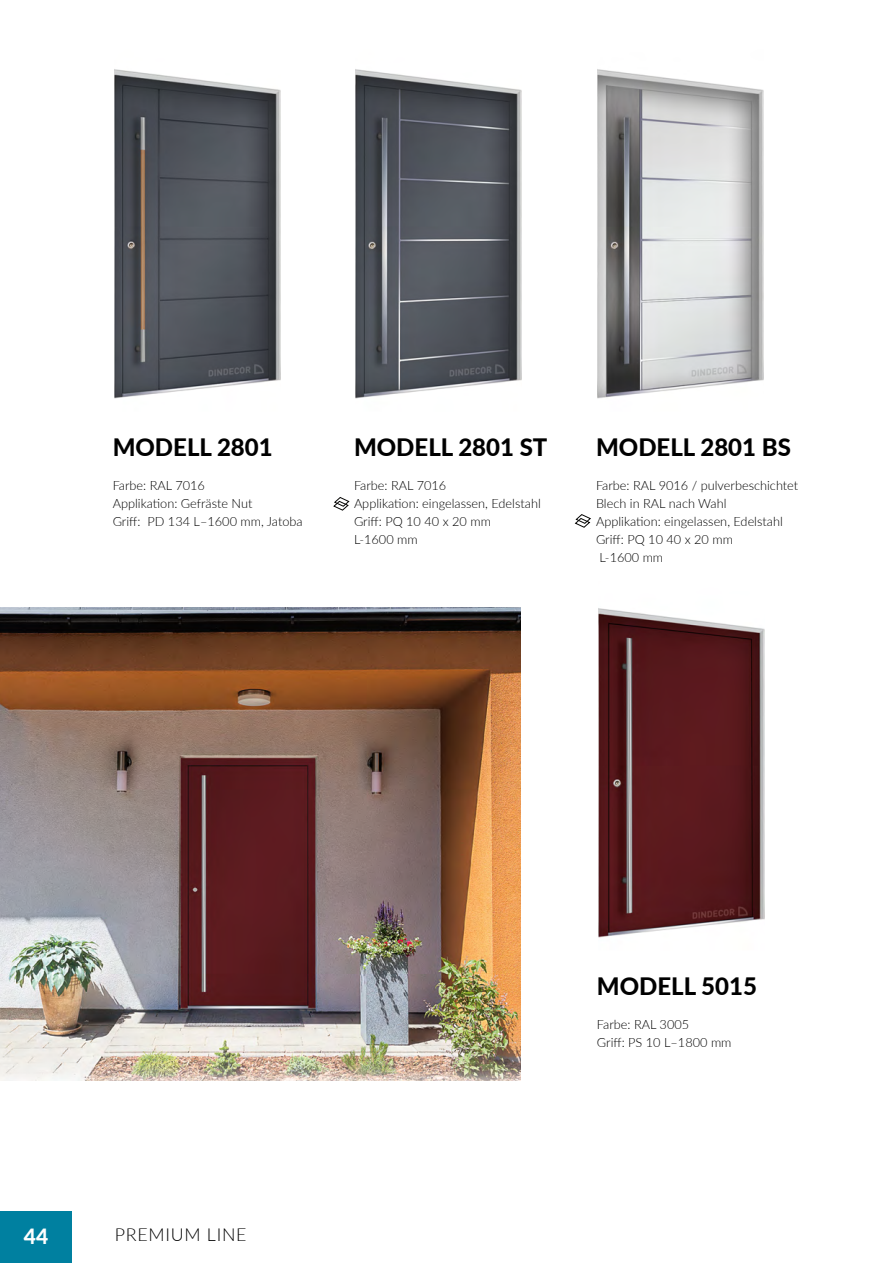
<style>
.page{position:relative;width:893px;height:1263px;background:#fff}
.page>*{position:absolute;margin:0;border:0;box-sizing:border-box;transform-origin:0 0}
.t1{font:800 24px "Lato";color:#000}
.t2{font:800 21px "Lato";color:#fff}
.t3{font:300 17.85px "Lato";letter-spacing:.04em;color:#000}
.t4{font:300 12.75px/18px "Lato";color:#000}
</style>
<div class="page">
<img style="left:0;top:607px;width:521px;height:473px">
<img style="left:598px;top:608px;width:167px;height:330px">
<img style="left:597px;top:69px;width:166px;height:330px">
<img style="left:355px;top:69px;width:166px;height:330px">
<img style="left:114px;top:69px;width:167px;height:330px">
<svg style="left:333px;top:497px;width:16px;height:13px"></svg>
<svg style="left:575px;top:514px;width:16px;height:14px"></svg>
<div style="left:0;top:1211px;width:72px;height:52px;background:#0080a0"></div>
<h1 class="t1" style="left:113px;top:429px;width:162px">MODELL 2801</h1>
<p class="t4" style="left:113px;top:476px;width:191px">Farbe: RAL 7016<br>Applikation: Gefräste Nut<br>Griff: PD 134 L–1600 mm, Jatoba</p>
<h1 class="t1" style="left:354px;top:429px;width:195px">MODELL 2801 ST</h1>
<p class="t4" style="left:354px;top:476px;width:188px">Farbe: RAL 7016<br>Applikation: eingelassen, Edelstahl<br>Griff: PQ 10 40 x 20 mm<br>L-1600 mm</p>
<h1 class="t1" style="left:596px;top:429px;width:196px">MODELL 2801 BS</h1>
<p class="t4" style="left:596px;top:476px;width:204px">Farbe: RAL 9016 / pulverbeschichtet<br>Blech in RAL nach Wahl<br>Applikation: eingelassen, Edelstahl<br>Griff: PQ 10 40 x 20 mm<br>L-1600 mm</p>
<h2 class="t2" style="left:24px;top:1220px;width:26px">44</h2>
<h3 class="t3" style="left:115px;top:1222px;width:133px">PREMIUM LINE</h3>
<h1 class="t1" style="left:597px;top:968px;width:162px">MODELL 5015</h1>
<p class="t4" style="left:597px;top:1015px;width:136px">Farbe: RAL 3005<br>Griff: PS 10 L–1800 mm</p>
</div>
